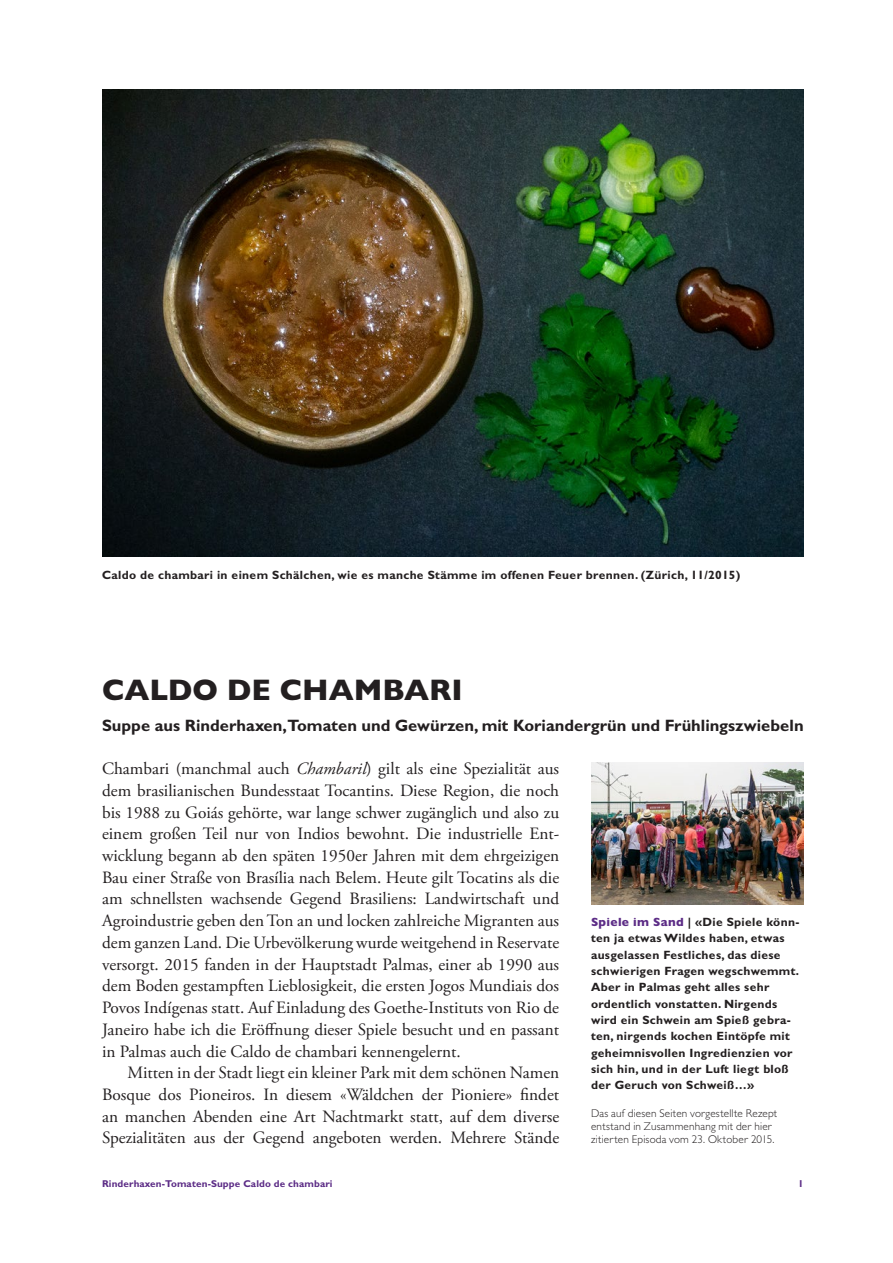
<style>
.page{position:relative;width:893px;height:1263px;background:#fff}
.page>*{position:absolute;margin:0;border:0;box-sizing:border-box;transform-origin:0 0}
.Titel_-_20_Heavy_GB{font:800 30px "Gill Sans MT Pro";color:#231f20}
.Lauftext_ohne_Einzug{font:17.25px/21.8px "Adobe Garamond Pro";color:#231f20;text-align:justify}
.Lauftext_mit_Einzug{font:17.25px/21.8px "Adobe Garamond Pro";color:#231f20;text-align:justify}
.Vorspann_-_11_Bold{font:700 16.5px "Gill Sans MT Pro";color:#231f20}
.Marginaltext_-_8_Bol{font:700 12px/16.4px "Gill Sans MT Pro";letter-spacing:.025em;color:#231f20}
.Bildlegende_-_8_Bold{font:700 12px "Gill Sans MT Pro";letter-spacing:.025em;color:#231f20}
.Anmerkungen_-_7_5_Li{font:300 11.25px/13px "Gill Sans MT Pro";letter-spacing:.015em;color:#231f20}
.t1{font:700 9.9px "Gill Sans MT Pro";letter-spacing:.01em;color:#5c2c86}
.s1{font-style:italic}
.s2{font-weight:800;color:#5c2c86}
</style>
<div class="page">
<img style="left:102px;top:89px;width:702px;height:468px">
<img style="left:591px;top:763px;width:213px;height:141px">
<p class="Bildlegende_-_8_Bold" style="left:102px;top:567px;width:640px">Caldo de chambari in einem Schälchen, wie es manche Stämme im offenen Feuer brennen. (Zürich, 11/2015)</p>
<p class="Titel_-_20_Heavy_GB" style="left:102px;top:672px;width:362px">CALDO DE CHAMBARI</p>
<p class="Vorspann_-_11_Bold" style="left:102px;top:715px;width:703px">Suppe aus Rinderhaxen,Tomaten und Gewürzen, mit Koriandergrün und Frühlingszwiebeln</p>
<p class="Lauftext_ohne_Einzug" style="left:102px;top:758px;width:459px">Chambari (manchmal auch <span class="s1">Chambaril</span>) gilt als eine Spezialität aus dem brasilianischen Bundesstaat Tocantins. Diese Region, die noch bis 1988 zu Goiás gehörte, war lange schwer zugänglich und also zu einem großen Teil nur von Indios bewohnt. Die industrielle Ent&shy;wicklung begann ab den späten 1950er Jahren mit dem ehrgeizigen Bau einer Straße von Brasília nach Belem. Heute gilt Tocatins als die am schnellsten wachsende Gegend Brasiliens: Landwirtschaft und Agroindustrie geben den Ton an und locken zahlreiche Migranten aus dem ganzen Land. Die Urbevölkerung wurde weitgehend in Reservate versorgt. 2015 fanden in der Hauptstadt Palmas, einer ab 1990 aus dem Boden gestampften Lieblosigkeit, die ersten Jogos Mundiais dos Povos Indígenas statt. Auf Einladung des Goethe-Instituts von Rio de Janeiro habe ich die Eröffnung dieser Spiele besucht und en passant in Palmas auch die Caldo de chambari kennengelernt.</p>
<p class="Lauftext_mit_Einzug" style="left:102px;top:1062px;width:459px;text-indent:26px">Mitten in der Stadt liegt ein kleiner Park mit dem schönen Namen Bosque dos Pioneiros. In diesem «Wäldchen der Pioniere» findet an manchen Abenden eine Art Nachtmarkt statt, auf dem diverse Spezialitäten aus der Gegend angeboten werden. Mehrere Stände</p>
<p class="Marginaltext_-_8_Bol" style="left:591px;top:914px;width:210px"><span class="s2">Spiele im Sand</span> | «Die Spiele könn&shy;ten ja etwas Wildes haben, etwas ausgelassen Festliches, das diese schwierigen Fragen wegschwemmt.<br>Aber in Palmas geht alles sehr ordentlich vonstatten. Nirgends wird ein Schwein am Spieß gebra&shy;ten, nirgends kochen Eintöpfe mit geheimnisvollen Ingredienzien vor sich hin, und in der Luft liegt bloß der Geruch von Schweiß…»</p>
<p class="Anmerkungen_-_7_5_Li" style="left:591px;top:1107px;width:188px">Das auf diesen Seiten vorgestellte Rezept entstand in Zusammenhang mit der hier zitierten Episoda vom 23. Oktober 2015.</p>
<p class="t1" style="left:102px;top:1177px;width:232px">Rinderhaxen-Tomaten-Suppe Caldo de chambari</p>
<p class="t1" style="left:798px;top:1177px;width:7px">1</p>
</div>
